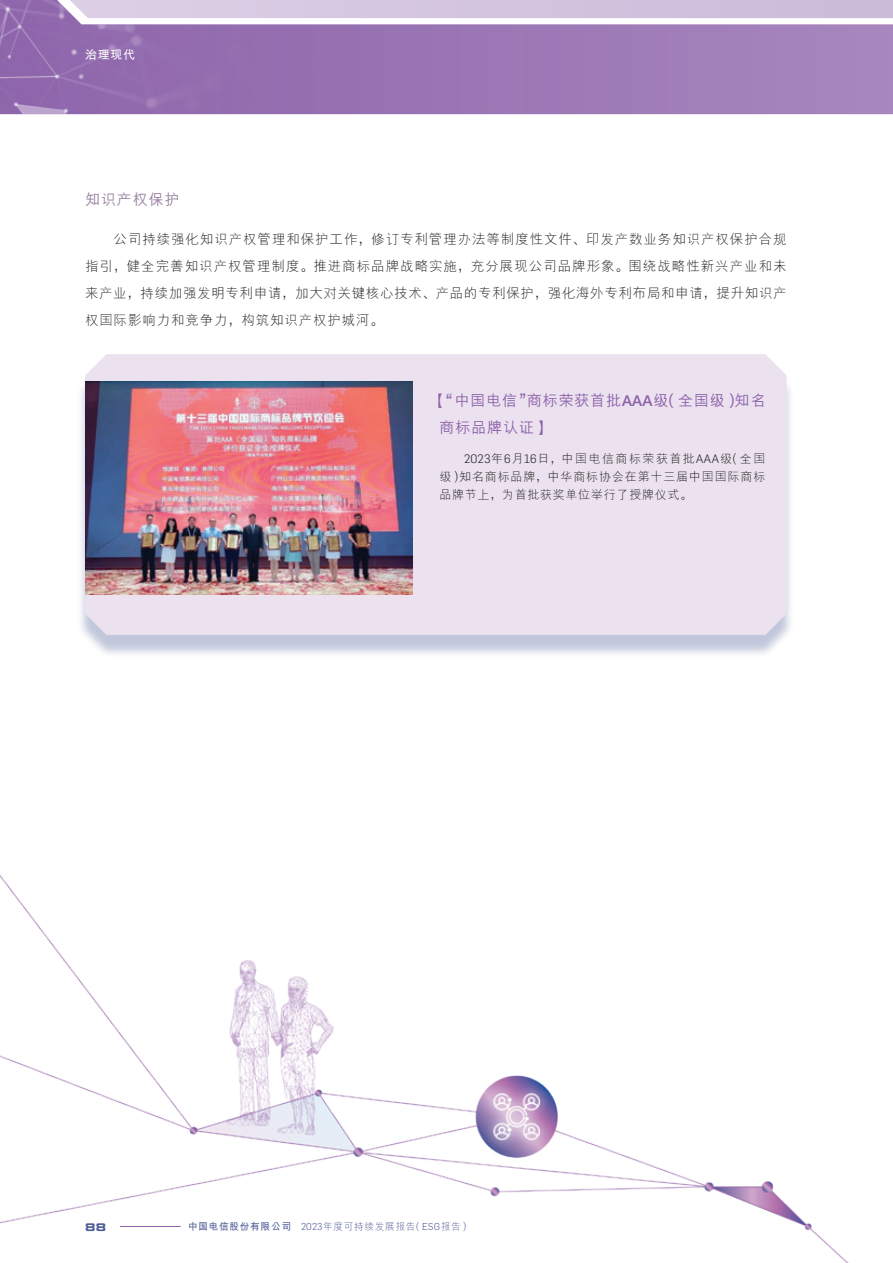
<style>
.page{position:relative;width:893px;height:1263px;background:#fff}
.page>*{position:absolute;margin:0;border:0;box-sizing:border-box;transform-origin:0 0}
._04___H2{font:500 15px/27px "M Hei HKS";letter-spacing:.055em;color:#8c62aa}
._04___H2-2{font:500 15px "M Hei HKS";letter-spacing:.065em;color:#96809e}
._01_Body_Text{font:300 13.5px/27px "M Hei HKS";letter-spacing:.045em;color:#231f20;text-align:justify}
.case_study_text{font:300 12px/18.1px "M Hei HKS";letter-spacing:.07em;color:#231f20;text-align:justify}
.t1{font:700 12px "M Hei HKS";color:#fff}
.t2{font:10.5px "Eurostile LT Std Bold Ex 2";color:#4e5d98}
.t3{font:300 9.75px "M Hei HKS";letter-spacing:.06em;color:#4e5d98}
.s1{font-family:"FZLTXHK";font-weight:400}
.s2{font-family:"FZLTZHUNHJW GB1 0";font-weight:400}
.s3{font-family:"Helvetica Neue LT Std"}
.s4{font-family:"Flama"}
.s5{font-weight:700}
</style>
<div class="page">
<img style="left:0;top:0;width:893px;height:1263px">
<div style="left:77px;top:361px;width:718px;height:297px;background:#4e5d98;opacity:.35"></div>
<div style="left:85px;top:354px;width:702px;height:281px;background:#ece2ef"></div>
<img style="left:85px;top:382px;width:327px;height:212px">
<p class="t1" style="left:85px;top:46px;width:52px">治理現代</p>
<p class="_04___H2-2" style="left:85px;top:188px;width:96px">知識產權保護</p>
<p class="_01_Body_Text" style="left:85px;top:225px;width:703px;text-indent:28px">公司持續強化知識產權管理和保護工作<span class="s1">，</span>修訂專利管理辦法等制度性文件<span class="s1">、</span>印發產數業務知識產權保護合規指引<span class="s1">，</span>健全完善知識產權管理制度<span class="s1">。</span>推進商標品牌戰略實施<span class="s1">，</span>充分展現公司品牌形象<span class="s1">。</span>圍繞戰略性新興產業和未來產業<span class="s1">，</span>持續加強發明專利申請<span class="s1">，</span>加大對關鍵核心技術<span class="s1">、</span>產品的專利保護<span class="s1">，</span>強化海外專利佈局和申請<span class="s1">，</span>提升知識產權國際影響力和競爭力<span class="s1">，</span>構築知識產權護城河<span class="s1">。</span></p>
<p class="_04___H2" style="left:439px;top:386px;width:328px;text-indent:-8px"><span class="s2">【“</span>中國電信<span class="s2">”</span>商標榮獲首批<span class="s3">AAA</span>級<span class="s2">（</span>全國級<span class="s2">）</span>知名商標品牌認證<span class="s2">】</span></p>
<p class="case_study_text" style="left:439px;top:449px;width:327px;text-indent:25px"><span class="s4">2023</span>年<span class="s4">6</span>月<span class="s4">16</span>日<span class="s1">，</span>中國電信商標榮獲首批<span class="s4">AAA</span>級<span class="s1">（</span>全國級<span class="s1">）</span>知名商標品牌<span class="s1">，</span>中華商標協會在第十三屆中國國際商標品牌節上<span class="s1">，</span>為首批獲獎單位舉行了授牌儀式<span class="s1">。</span></p>
<p class="t2" style="left:85px;top:1219px;width:23px">88</p>
<p class="t3" style="left:188px;top:1219px;width:284px"><span class="s5">中國電信股份有限公司</span> <span class="s4">2023</span>年度可持續發展報告<span class="s1">（</span><span class="s4">ESG</span>報告<span class="s1">）</span></p>
</div>
